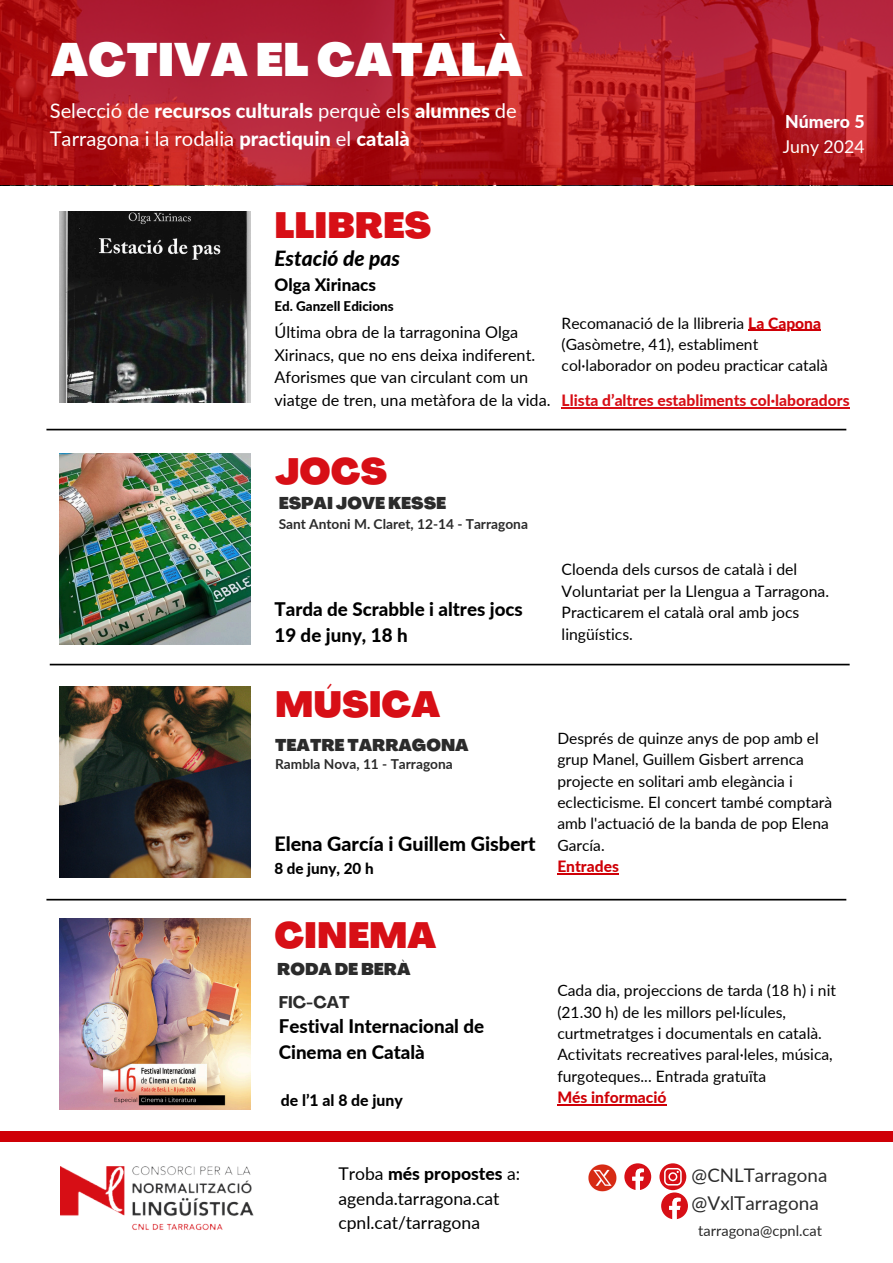
<style>
.page{position:relative;width:893px;height:1263px;background:#fff}
.page>*{position:absolute;margin:0;border:0;box-sizing:border-box;transform-origin:0 0}
.t1{font:900 45.97px "Agrandir";color:#fff}
.t2{font:900 35.85px "Agrandir";color:#d70f16}
.t3{font:italic 800 20.92px "Lato";color:#000}
.t4{font:20.17px/28px "Lato";color:#fff}
.t5{font:800 19.73px "Lato";color:#000}
.t6{font:18.98px "Lato";color:#2b2b2b}
.t7{font:800 18.75px/25.9px "Lato";color:#000}
.t8{font:18.75px "Lato";color:#2b2b2b}
.t9{font:17.62px/24.2px "Lato";color:#fff}
.t10{font:17.55px/24.5px "Lato";color:#000}
.t11{font:800 17.17px "Lato";color:#000}
.t12{font:900 16.73px "Agrandir";color:#2b2b2b}
.t13{font:700 16.73px "Agrandir";color:#2b2b2b}
.t14{font:16.2px/22.5px "Lato";color:#000}
.t15{font:15.75px/21.9px "Lato";color:#000}
.t16{font:800 15.75px "Lato";color:#000}
.t17{font:15.6px/21.4px "Lato";color:#000}
.t18{font:800 15.6px "Lato";color:#d70f16}
.t19{font:800 15.6px "Lato";color:#cf0007}
.t20{font:800 15.23px "Lato";color:#000}
.t21{font:14.62px "Lato";color:#2b2b2b}
.t22{font:700 13.73px "Lato";color:#2b2b2b}
.t23{font:800 13.42px "Lato";color:#000}
.s1{font-weight:800}
.s2{font-weight:800;color:#cf0007}
</style>
<div class="page">
<svg style="left:0;top:0;width:893px;height:185px;background:#b51c26"></svg>
<svg style="left:624px;top:1163px;width:27px;height:27px"></svg>
<svg style="left:659px;top:1163px;width:29px;height:56px"></svg>
<img style="left:61px;top:1167px;width:193px;height:63px">
<img style="left:589px;top:1164px;width:27px;height:28px">
<div style="left:0;top:1131px;width:893px;height:10px;background:#cf0007"></div>
<hr style="left:46px;top:899px;width:800px;height:1px;background:#000">
<hr style="left:50px;top:664px;width:799px;height:1px;background:#000">
<hr style="left:46px;top:429px;width:800px;height:1px;background:#000">
<img style="left:59px;top:453px;width:191px;height:192px">
<img style="left:59px;top:211px;width:191px;height:191px">
<img style="left:59px;top:918px;width:191px;height:191px">
<img style="left:59px;top:686px;width:191px;height:191px">
<hr style="left:748px;top:330px;width:73px;height:1px;background:#cf0007">
<hr style="left:557px;top:1104px;width:109px;height:1px;background:#cf0007">
<hr style="left:557px;top:873px;width:62px;height:1px;background:#cf0007">
<hr style="left:561px;top:407px;width:96px;height:1px;background:#d70f16">
<hr style="left:657px;top:407px;width:192px;height:1px;background:#d70f16">
<h6 class="t1" style="left:51px;top:41px;width:473px">ACTIVA EL CATALÀ</h6>
<p class="t4" style="left:50px;top:96px;width:468px">Selecció de <span class="s1">recursos culturals</span> perquè els <span class="s1">alumnes</span> de<br>Tarragona i la rodalia <span class="s1">practiquin</span> el <span class="s1">català</span></p>
<p class="t2" style="left:274px;top:211px;width:158px">LLIBRES</p>
<p class="t3" style="left:274px;top:245px;width:127px">Estació de pas</p>
<h3 class="t11" style="left:274px;top:274px;width:103px">Olga Xirinacs</h3>
<p class="t23" style="left:274px;top:297px;width:121px">Ed. Ganzell Edicions</p>
<p class="t9" style="left:783px;top:110px;width:83px"><span class="s1">Número 5<br></span>Juny 2024</p>
<h5 class="t14" style="left:274px;top:321px;width:278px">Última obra de la tarragonina Olga Xirinacs, que no ens deixa indiferent.<br>Aforismes que van circulant com un viatge de tren, una metàfora de la vida.</h5>
<p class="t17" style="left:561px;top:312px;width:261px">Recomanació de la llibreria <span class="s2">La Capona</span></p>
<h3 class="t17" style="left:561px;top:333px;width:268px">(Gasòmetre, 41), establiment col·laborador on podeu practicar català</h3>
<h4 class="t18" style="left:561px;top:391px;width:289px">Llista d’altres establiments col·laboradors</h4>
<h5 class="t2" style="left:275px;top:457px;width:113px">JOCS</h5>
<h5 class="t12" style="left:279px;top:497px;width:169px">ESPAI JOVE KESSE</h5>
<h3 class="t22" style="left:279px;top:515px;width:251px">Sant Antoni M. Claret, 12-14 - Tarragona</h3>
<h2 class="t7" style="left:274px;top:596px;width:250px">Tarda de Scrabble i altres jocs<br>19 de juny, 18 h</h2>
<p class="t2" style="left:275px;top:690px;width:167px">MÚSICA</p>
<p class="t12" style="left:275px;top:739px;width:195px">TEATRE TARRAGONA</p>
<p class="t22" style="left:275px;top:756px;width:179px">Rambla Nova, 11 - Tarragona</p>
<p class="t5" style="left:274px;top:832px;width:262px">Elena García i Guillem Gisbert</p>
<p class="t20" style="left:274px;top:859px;width:101px">8 de juny, 20 h</p>
<p class="t2" style="left:274px;top:921px;width:163px">CINEMA</p>
<p class="t12" style="left:277px;top:963px;width:135px">RODA DE BERÀ</p>
<p class="t13" style="left:279px;top:995px;width:72px">FIC-CAT</p>
<p class="t7" style="left:279px;top:1013px;width:207px">Festival Internacional de<br>Cinema en Català</p>
<h5 class="t16" style="left:281px;top:1090px;width:123px">de l’1 al 8 de juny</h5>
<h2 class="t15" style="left:561px;top:557px;width:269px">Cloenda dels cursos de català i del<br>Voluntariat per la Llengua a Tarragona.<br>Practicarem el català oral amb jocs lingüístics.</h2>
<p class="t17" style="left:557px;top:727px;width:276px">Després de quinze anys de pop amb el grup Manel, Guillem Gisbert arrenca projecte en solitari amb elegància i eclecticisme. El concert també comptarà amb l'actuació de la banda de pop Elena<br>García.</p>
<h6 class="t19" style="left:557px;top:857px;width:63px">Entrades</h6>
<p class="t17" style="left:557px;top:979px;width:280px">Cada dia, projeccions de tarda (18 h) i nit (21.30 h) de les millors pel·lícules, curtmetratges i documentals en català.<br>Activitats recreatives paral·leles, música, furgoteques... Entrada gratuïta</p>
<p class="t19" style="left:557px;top:1088px;width:111px">Més informació</p>
<p class="t10" style="left:338px;top:1161px;width:183px">Troba <span class="s1">més propostes</span> a: agenda.tarragona.cat cpnl.cat/tarragona</p>
<h6 class="t8" style="left:691px;top:1163px;width:137px">@CNLTarragona</h6>
<p class="t6" style="left:691px;top:1191px;width:129px">@VxlTarragona</p>
<h2 class="t21" style="left:698px;top:1222px;width:125px">tarragona@cpnl.cat</h2>
</div>
